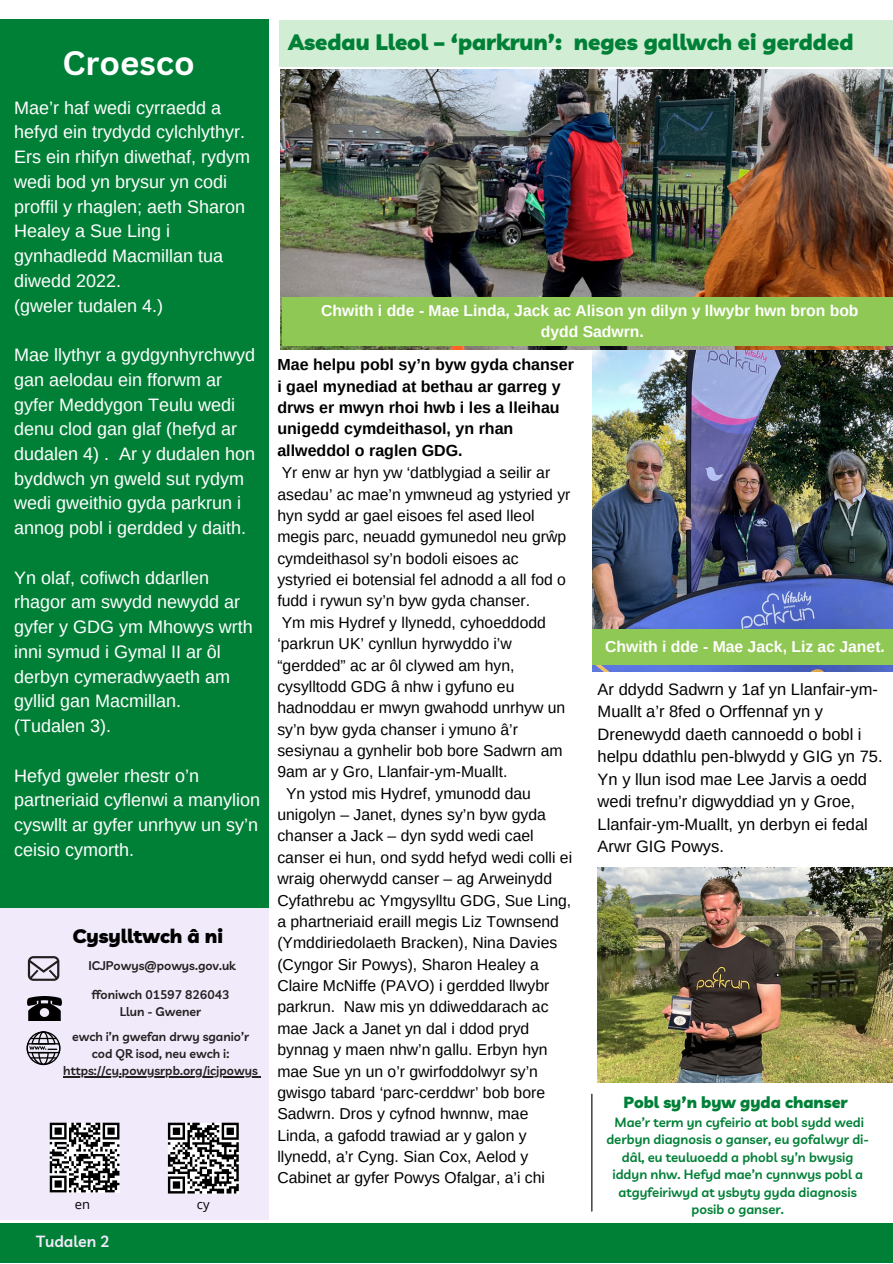
<style>
.page{position:relative;width:893px;height:1264px;background:#fff}
.page>*{position:absolute;margin:0;border:0;box-sizing:border-box;transform-origin:0 0}
.t1{font:700 33px "Canva Sans";color:#fff}
.t2{font:900 22.2px "Livvic";color:#008037}
.t3{font:900 19.5px "Livvic";color:#000}
.t4{font:18px/24.8px "Arimo";color:#fff}
.t5{font:16.5px/22.5px "Arimo";color:#000}
.t6{font:700 16.05px/21.3px "Arimo";color:#000}
.t7{font:900 16.05px "Livvic";color:#008037}
.t8{font:15.75px/21.3px "Arimo";color:#000}
.t9{font:700 15.75px "Arimo";color:#fffffe}
.t10{font:600 15.75px "Livvic";color:#f1eafa}
.t11{font:600 13.05px/17.4px "Livvic";color:#008037;text-align:center}
.t12{font:12.9px "Open Sans";color:#000}
.t13{font:600 12.3px "Livvic";color:#231f20}
</style>
<div class="page">
<div style="left:0;top:1222px;width:892px;height:40px;background:#008037"></div>
<div style="left:279px;top:20px;width:613px;height:47px;background:#d1edd3"></div>
<div style="left:0;top:19px;width:269px;height:889px;background:#008037"></div>
<div style="left:0;top:908px;width:269px;height:311px;background:#f1eafa"></div>
<svg style="left:28px;top:956px;width:31px;height:24px"></svg>
<img style="left:28px;top:996px;width:34px;height:24px">
<svg style="left:27px;top:1031px;width:33px;height:34px"></svg>
<svg style="left:50px;top:1122px;width:69px;height:70px;background:#7e7e7e"></svg>
<svg style="left:168px;top:1122px;width:71px;height:71px;background:#7b7b7b"></svg>
<img style="left:592px;top:350px;width:300px;height:322px">
<img style="left:280px;top:70px;width:612px;height:280px">
<div style="left:282px;top:297px;width:610px;height:48px;background:#90c856"></div>
<div style="left:592px;top:628px;width:300px;height:36px;background:#90c856"></div>
<hr style="left:63px;top:1076px;width:195px;height:1px;background:#231f20">
<hr style="left:591px;top:1094px;width:1px;height:117px;background:#000">
<img style="left:597px;top:867px;width:295px;height:215px">
<p class="t1" style="left:62px;top:40px;width:134px">Croesco</p>
<p class="t4" style="left:14px;top:95px;width:237px">Mae’r haf wedi cyrraedd a hefyd ein trydydd cylchlythyr.<br>Ers ein rhifyn diwethaf, rydym wedi bod yn brysur yn codi proffil y rhaglen; aeth Sharon<br>Healey a Sue Ling i gynhadledd Macmillan tua diwedd 2022.</p>
<p class="t4" style="left:14px;top:293px;width:150px">(gweler tudalen 4.)</p>
<p class="t4" style="left:14px;top:342px;width:242px">Mae llythyr a gydgynhyrchwyd gan aelodau ein fforwm ar gyfer Meddygon Teulu wedi denu clod gan glaf (hefyd ar dudalen 4) . Ar y dudalen hon byddwch yn gweld sut rydym wedi gweithio gyda parkrun i annog pobl i gerdded y daith.</p>
<p class="t4" style="left:14px;top:565px;width:240px">Yn olaf, cofiwch ddarllen rhagor am swydd newydd ar gyfer y GDG ym Mhowys wrth inni symud i Gymal II ar ôl derbyn cymeradwyaeth am gyllid gan Macmillan.</p>
<p class="t4" style="left:14px;top:713px;width:98px">(Tudalen 3).</p>
<p class="t4" style="left:14px;top:763px;width:247px">Hefyd gweler rhestr o’n partneriaid cyflenwi a manylion cyswllt ar gyfer unrhyw un sy’n ceisio cymorth.</p>
<p class="t3" style="left:73px;top:923px;width:152px">Cysylltwch â ni</p>
<p class="t13" style="left:88px;top:957px;width:149px">ICJPowys@powys.gov.uk</p>
<p class="t13" style="left:92px;top:986px;width:139px">ffoniwch 01597 826043</p>
<p class="t13" style="left:120px;top:1003px;width:83px">Llun - Gwener</p>
<p class="t13" style="left:72px;top:1028px;width:178px">ewch i’n gwefan drwy sganio’r</p>
<p class="t13" style="left:92px;top:1045px;width:139px">cod QR isod, neu ewch i:</p>
<p class="t13" style="left:63px;top:1063px;width:196px">https://cy.powysrpb.org/icjpowys</p>
<p class="t12" style="left:75px;top:1194px;width:17px">en</p>
<p class="t12" style="left:197px;top:1194px;width:14px">cy</p>
<p class="t10" style="left:36px;top:1230px;width:75px">Tudalen 2</p>
<p class="t2" style="left:288px;top:28px;width:566px">Asedau Lleol – ‘parkrun’: neges gallwch ei gerdded</p>
<p class="t9" style="left:321px;top:302px;width:539px">Chwith i dde - Mae Linda, Jack ac Alison yn dilyn y llwybr hwn bron bob</p>
<p class="t9" style="left:540px;top:323px;width:105px">dydd Sadwrn.</p>
<p class="t6" style="left:277px;top:354px;width:298px">Mae helpu pobl sy’n byw gyda chanser i gael mynediad at bethau ar garreg y drws er mwyn rhoi hwb i les a lleihau unigedd cymdeithasol, yn rhan allweddol o raglen GDG.</p>
<p class="t8" style="left:277px;top:462px;width:294px">Yr enw ar hyn yw ‘datblygiad a seilir ar asedau’ ac mae’n ymwneud ag ystyried yr hyn sydd ar gael eisoes fel ased lleol megis parc, neuadd gymunedol neu grŵp cymdeithasol sy’n bodoli eisoes ac ystyried ei botensial fel adnodd a all fod o fudd i rywun sy’n byw gyda chanser.</p>
<p class="t8" style="left:277px;top:611px;width:289px">Ym mis Hydref y llynedd, cyhoeddodd ‘parkrun UK’ cynllun hyrwyddo i’w “gerdded” ac ar ôl clywed am hyn, cysylltodd GDG â nhw i gyfuno eu hadnoddau er mwyn gwahodd unrhyw un sy’n byw gyda chanser i ymuno â’r sesiynau a gynhelir bob bore Sadwrn am 9am ar y Gro, Llanfair-ym-Muallt.</p>
<p class="t8" style="left:277px;top:782px;width:296px;text-indent:9px">Yn ystod mis Hydref, ymunodd dau unigolyn – Janet, dynes sy’n byw gyda chanser a Jack – dyn sydd wedi cael canser ei hun, ond sydd hefyd wedi colli ei wraig oherwydd canser – ag Arweinydd Cyfathrebu ac Ymgysylltu GDG, Sue Ling, a phartneriaid eraill megis Liz Townsend (Ymddiriedolaeth Bracken), Nina Davies (Cyngor Sir Powys), Sharon Healey a Claire McNiffe (PAVO) i gerdded llwybr parkrun. Naw mis yn ddiweddarach ac mae Jack a Janet yn dal i ddod pryd bynnag y maen nhw’n gallu. Erbyn hyn mae Sue yn un o’r gwirfoddolwyr sy’n gwisgo tabard ‘parc-cerddwr’ bob bore Sadwrn. Dros y cyfnod hwnnw, mae Linda, a gafodd trawiad ar y galon y llynedd, a’r Cyng. Sian Cox, Aelod y Cabinet ar gyfer Powys Ofalgar, a’i chi</p>
<p class="t9" style="left:605px;top:637px;width:281px">Chwith i dde - Mae Jack, Liz ac Janet.</p>
<p class="t5" style="left:597px;top:678px;width:286px">Ar ddydd Sadwrn y 1af yn Llanfair-ym-<br>Muallt a’r 8fed o Orffennaf yn y<br>Drenewydd daeth cannoedd o bobl i helpu ddathlu pen-blwydd y GIG yn 75.<br>Yn y llun isod mae Lee Jarvis a oedd wedi trefnu’r digwyddiad yn y Groe,<br>Llanfair-ym-Muallt, yn derbyn ei fedal<br>Arwr GIG Powys.</p>
<p class="t7" style="left:623px;top:1092px;width:226px">Pobl sy’n byw gyda chanser</p>
<p class="t11" style="left:606px;top:1113px;width:264px">Mae’r term yn cyfeirio at bobl sydd wedi derbyn diagnosis o ganser, eu gofalwyr di&shy;dâl, eu teuluoedd a phobl sy’n bwysig iddyn nhw. Hefyd mae’n cynnwys pobl a atgyfeiriwyd at ysbyty gyda diagnosis posib o ganser.</p>
</div>
